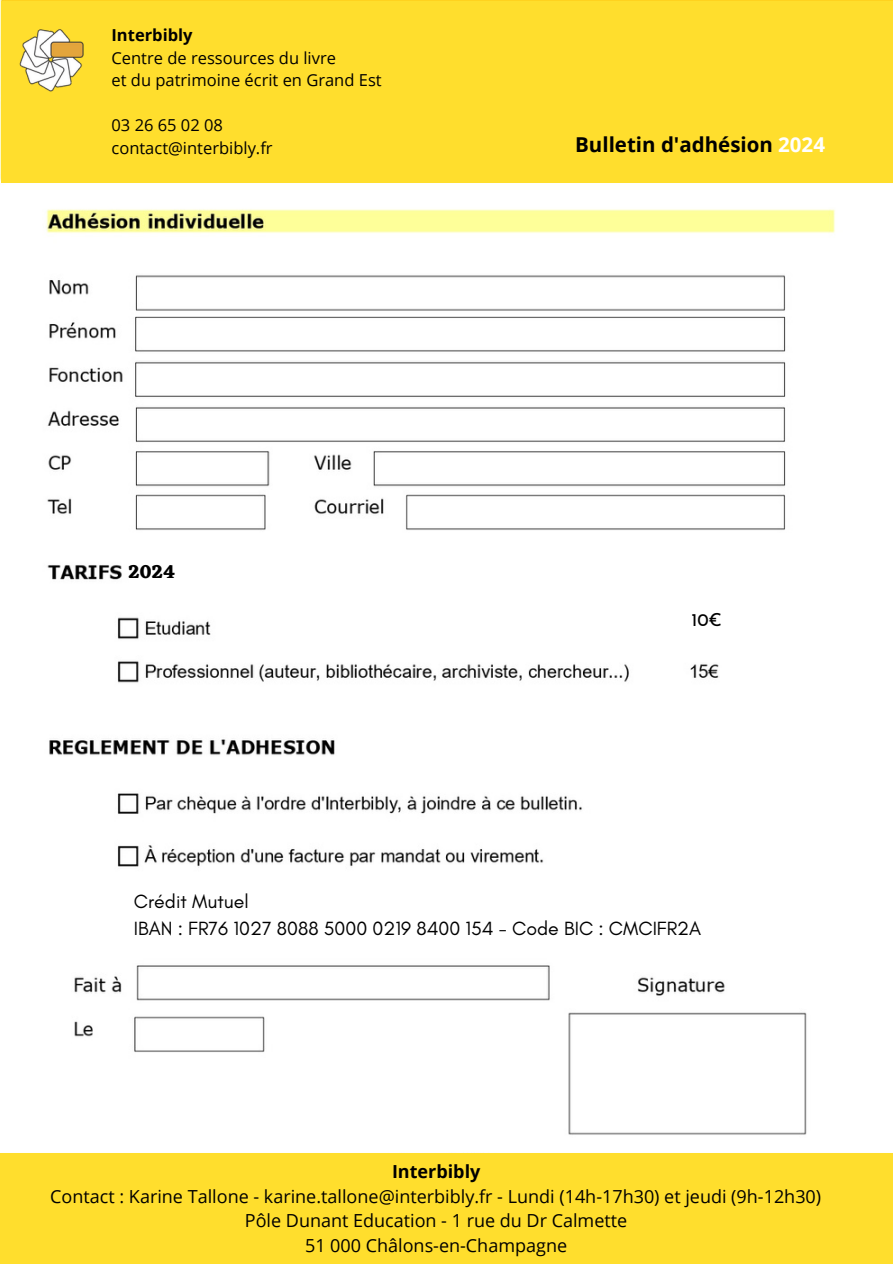
<style>
.page{position:relative;width:893px;height:1264px;background:#fff}
.page>*{position:absolute;margin:0;border:0;box-sizing:border-box;transform-origin:0 0}
.t1{font:700 20.55px "Open Sans";color:#000}
.t2{font:19.5px "Glacial Indifference";color:#000}
.t3{font:700 19.5px "Eczar";color:#000}
.t4{font:18px "Open Sans";color:#000}
.t5{font:700 18px "Open Sans";color:#000}
.t6{font:18px "Josefin Sans";color:#000}
.t7{font:16.5px "Open Sans";color:#000}
.t8{font:700 16.5px "Open Sans";color:#000}
.s1{color:#fff}
</style>
<div class="page">
<img style="left:0;top:0;width:892px;height:1135px">
<div style="left:1px;top:2px;width:891px;height:181px;background:#ffde2d"></div>
<img style="left:19px;top:29px;width:65px;height:63px">
<div style="left:129px;top:553px;width:71px;height:41px;background:#fff"></div>
<div style="left:0;top:1152px;width:892px;height:111px;background:#ffde2d"></div>
<div style="left:768px;top:611px;width:71px;height:41px;background:#fff"></div>
<div style="left:129px;top:884px;width:653px;height:63px;background:#fff"></div>
<p class="t8" style="left:111px;top:23px;width:82px">Interbibly</p>
<p class="t7" style="left:111px;top:46px;width:226px">Centre de ressources du livre</p>
<p class="t7" style="left:111px;top:68px;width:272px">et du patrimoine écrit en Grand Est</p>
<p class="t7" style="left:111px;top:113px;width:113px">03 26 65 02 08</p>
<p class="t7" style="left:111px;top:136px;width:163px">contact@interbibly.fr</p>
<p class="t1" style="left:575px;top:130px;width:251px">Bulletin d'adhésion <span class="s1">2024</span></p>
<p class="t3" style="left:128px;top:560px;width:49px">2024</p>
<p class="t6" style="left:691px;top:613px;width:32px">10€</p>
<p class="t2" style="left:134px;top:889px;width:116px">Crédit Mutuel</p>
<p class="t2" style="left:134px;top:916px;width:569px">IBAN : FR76 1027 8088 5000 0219 8400 154 - Code BIC : CMCIFR2A</p>
<p class="t5" style="left:392px;top:1158px;width:90px">Interbibly</p>
<p class="t4" style="left:50px;top:1183px;width:772px">Contact : Karine Tallone - karine.tallone@interbibly.fr - Lundi (14h-17h30) et jeudi (9h-12h30)</p>
<p class="t4" style="left:245px;top:1208px;width:384px">Pôle Dunant Education - 1 rue du Dr Calmette</p>
<p class="t4" style="left:305px;top:1232px;width:263px">51 000 Châlons-en-Champagne</p>
</div>
